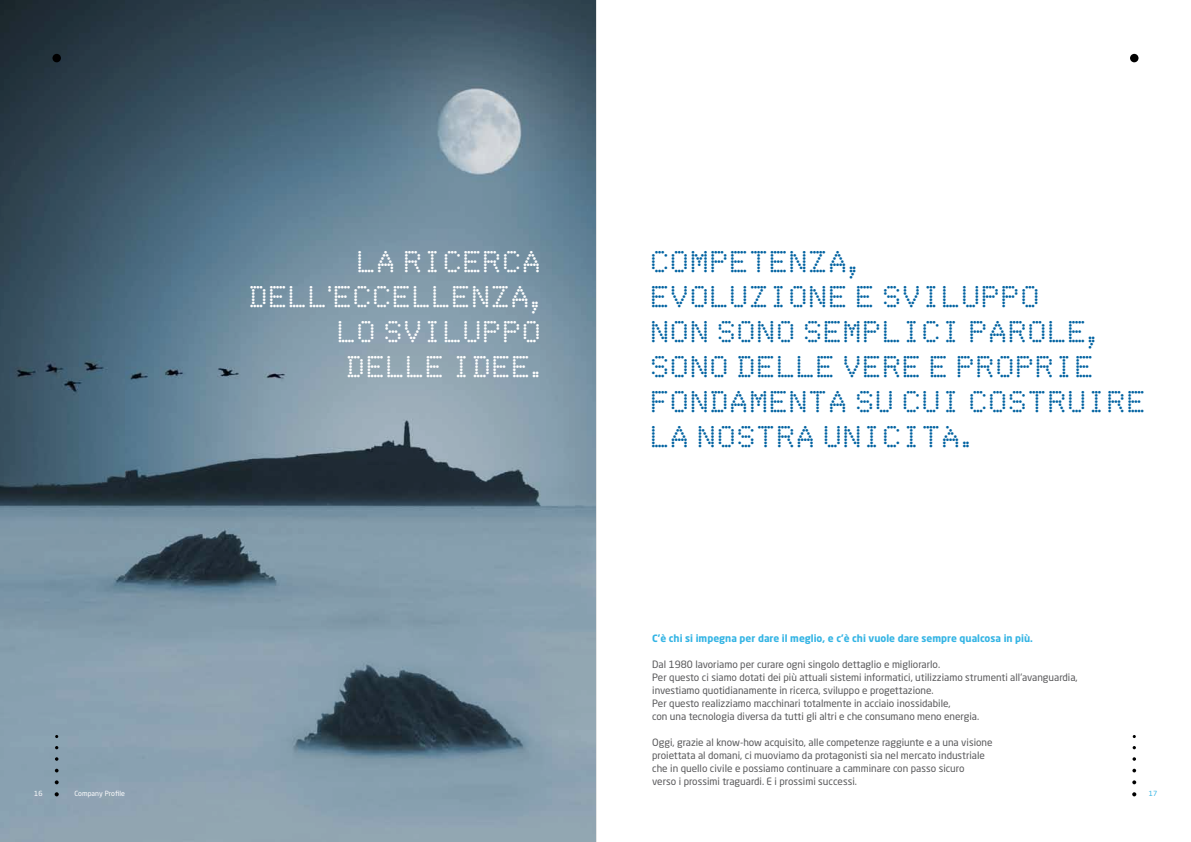
<style>
.page{position:relative;width:1191px;height:842px;background:#fff}
.page>*{position:absolute;margin:0;border:0;box-sizing:border-box;transform-origin:0 0}
.t1{font:25px/35px "Dot Matrix";letter-spacing:.04em;color:#0062a1}
.t2{font:25px/35px "Dot Matrix";letter-spacing:.04em;color:#fff;text-align:center}
.t3{font:10px/13px "Neo Sans Std";color:#58585a}
.t4{font:700 10px "Neo Sans Std";color:#34b4e4}
.t5{font:7px "Neo Sans Std";letter-spacing:.01em;color:#fff}
.t6{font:7px "Neo Sans Std";color:#34b4e4}
</style>
<div class="page">
<img style="left:0;top:0;width:595px;height:842px">
<svg style="left:55px;top:792px;width:4px;height:4px"></svg>
<svg style="left:55px;top:780px;width:4px;height:4px"></svg>
<svg style="left:55px;top:769px;width:4px;height:3px"></svg>
<svg style="left:55px;top:757px;width:3px;height:4px"></svg>
<div style="left:52px;top:54px;width:9px;height:8px;background:#000;border-radius:50%"></div>
<svg style="left:1132px;top:792px;width:4px;height:4px"></svg>
<svg style="left:1132px;top:780px;width:4px;height:4px"></svg>
<svg style="left:1132px;top:769px;width:4px;height:3px"></svg>
<svg style="left:1132px;top:757px;width:4px;height:4px"></svg>
<div style="left:1130px;top:54px;width:8px;height:8px;background:#000;border-radius:50%"></div>
<h1 class="t2" style="left:358px;top:248px;width:185px">LA RICERCA</h1>
<h1 class="t2" style="left:250px;top:283px;width:302px">DELL'ECCELLENZA,</h1>
<h1 class="t2" style="left:339px;top:318px;width:214px">LO SVILUPPO<br>DELLE IDEE.</h1>
<h1 class="t1" style="left:652px;top:248px;width:40px">COMPE</h1>
<h1 class="t1" style="left:751px;top:248px;width:40px">TENZA</h1>
<h1 class="t1" style="left:849px;top:248px;width:20px">,</h1>
<h1 class="t1" style="left:652px;top:283px;width:20px">EVOL</h1>
<h1 class="t1" style="left:731px;top:283px;width:37px">UZIONEE</h1>
<h1 class="t1" style="left:884px;top:283px;width:39px">SVIL</h1>
<h1 class="t1" style="left:963px;top:283px;width:39px">UPPO</h1>
<h1 class="t1" style="left:652px;top:318px;width:16px">NON</h1>
<h1 class="t1" style="left:718px;top:318px;width:36px">SONO</h1>
<h1 class="t1" style="left:805px;top:318px;width:40px">SEMPLICIPAROLE</h1>
<h1 class="t1" style="left:1088px;top:318px;width:20px">,</h1>
<h1 class="t1" style="left:652px;top:353px;width:38px">SONODELLEVEREEPROPRIE<br>FONDAMEN</h1>
<h1 class="t1" style="left:810px;top:388px;width:149px">TA SU CUICO</h1>
<h1 class="t1" style="left:1009px;top:388px;width:94px">STRUIRE</h1>
<h1 class="t1" style="left:652px;top:423px;width:18px">LANO</h1>
<h1 class="t1" style="left:738px;top:423px;width:54px">STRA</h1>
<h1 class="t1" style="left:824px;top:423px;width:39px">UNICI</h1>
<h1 class="t1" style="left:923px;top:423px;width:60px">TÀ.</h1>
<p class="t4" style="left:652px;top:632px;width:382px">C’è chi si impegna per dare il meglio, e c’è chi vuole dare sempre qualcosa in più.</p>
<p class="t3" style="left:652px;top:658px;width:427px">Dal 1980 lavoriamo per curare ogni singolo dettaglio e migliorarlo.<br>Per questo ci siamo dotati dei più attuali sistemi informatici, utilizziamo strumenti all’avanguardia, investiamo quotidianamente in ricerca, sviluppo e progettazione.<br>Per questo realizziamo macchinari totalmente in acciaio inossidabile,<br>con una tecnologia diversa da tutti gli altri e che consumano meno energia.</p>
<p class="t3" style="left:652px;top:736px;width:342px">Oggi, grazie al know-how acquisito, alle competenze raggiunte e a una visione proiettata al domani, ci muoviamo da protagonisti sia nel mercato industriale che in quello civile e possiamo continuare a camminare con passo sicuro<br>verso i prossimi traguardi. E i prossimi successi.</p>
<p class="t5" style="left:34px;top:789px;width:10px">16</p>
<p class="t5" style="left:74px;top:789px;width:52px">Company Profile</p>
<p class="t6" style="left:1148px;top:789px;width:10px">17</p>
</div>
